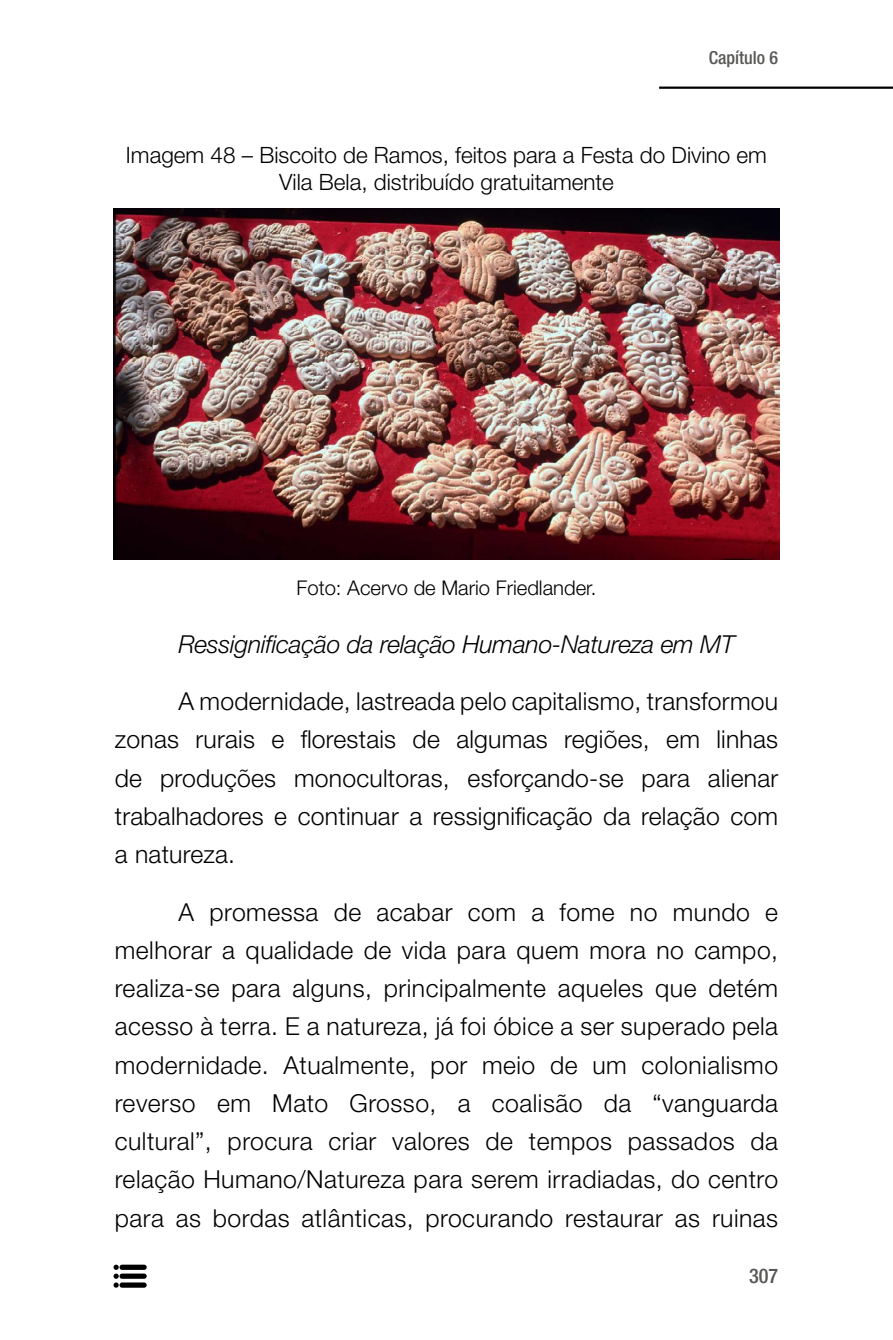
<style>
.page{position:relative;width:893px;height:1340px;background:#fff}
.page>*{position:absolute;margin:0;border:0;box-sizing:border-box;transform-origin:0 0}
.t1{font:300 24.75px/38.2px "Helvetica Neue LT Std";letter-spacing:.01em;color:#000;text-align:justify}
.t2{font:italic 300 24.75px "Helvetica Neue LT Std";letter-spacing:-.01em;color:#000}
.t3{font:300 22.5px/27px "Helvetica Neue LT Std";color:#000;text-align:center}
.t4{font:300 20.25px "Helvetica Neue LT Std";color:#000}
.t5{font:500 condensed 20.25px "Helvetica Neue LT Std";color:#575756}
.t6{font:500 condensed 18px "Helvetica Neue LT Std";color:#575756}
</style>
<div class="page">
<div style="left:120px;top:1264px;width:27px;height:5px;background:#000;border-radius:3px"></div>
<div style="left:120px;top:1282px;width:27px;height:5px;background:#000;border-radius:3px"></div>
<div style="left:120px;top:1273px;width:27px;height:5px;background:#000;border-radius:3px"></div>
<svg style="left:114px;top:1264px;width:5px;height:23px"></svg>
<hr style="left:659px;top:87px;width:234px;height:2px;background:#000">
<img style="left:113px;top:208px;width:667px;height:351px">
<p class="t6" style="left:709px;top:47px;width:71px">Capítulo 6</p>
<p class="t3" style="left:126px;top:141px;width:643px">Imagem 48 – Biscoito de Ramos, feitos para a Festa do Divino em<br>Vila Bela, distribuído gratuitamente</p>
<p class="t4" style="left:297px;top:575px;width:301px">Foto: Acervo de Mario Friedlander.</p>
<p class="t2" style="left:179px;top:629px;width:558px">Ressignificação da relação Humano-Natureza em MT</p>
<p class="t1" style="left:115px;top:681px;width:665px;text-indent:64px">A modernidade, lastreada pelo capitalismo, transformou zonas rurais e florestais de algumas regiões, em linhas de produções monocultoras, esforçando-se para alienar trabalhadores e continuar a ressignificação da relação com a natureza.</p>
<p class="t1" style="left:115px;top:892px;width:665px;text-indent:64px">A promessa de acabar com a fome no mundo e melhorar a qualidade de vida para quem mora no campo, realiza-se para alguns, principalmente aqueles que detém acesso à terra. E a natureza, já foi óbice a ser superado pela modernidade. Atualmente, por meio de um colonialismo reverso em Mato Grosso, a coalisão da “vanguarda cultural”, procura criar valores de tempos passados da relação Humano/Natureza para serem irradiadas, do centro para as bordas atlânticas, procurando restaurar as ruinas</p>
<p class="t5" style="left:749px;top:1264px;width:31px">307</p>
</div>
